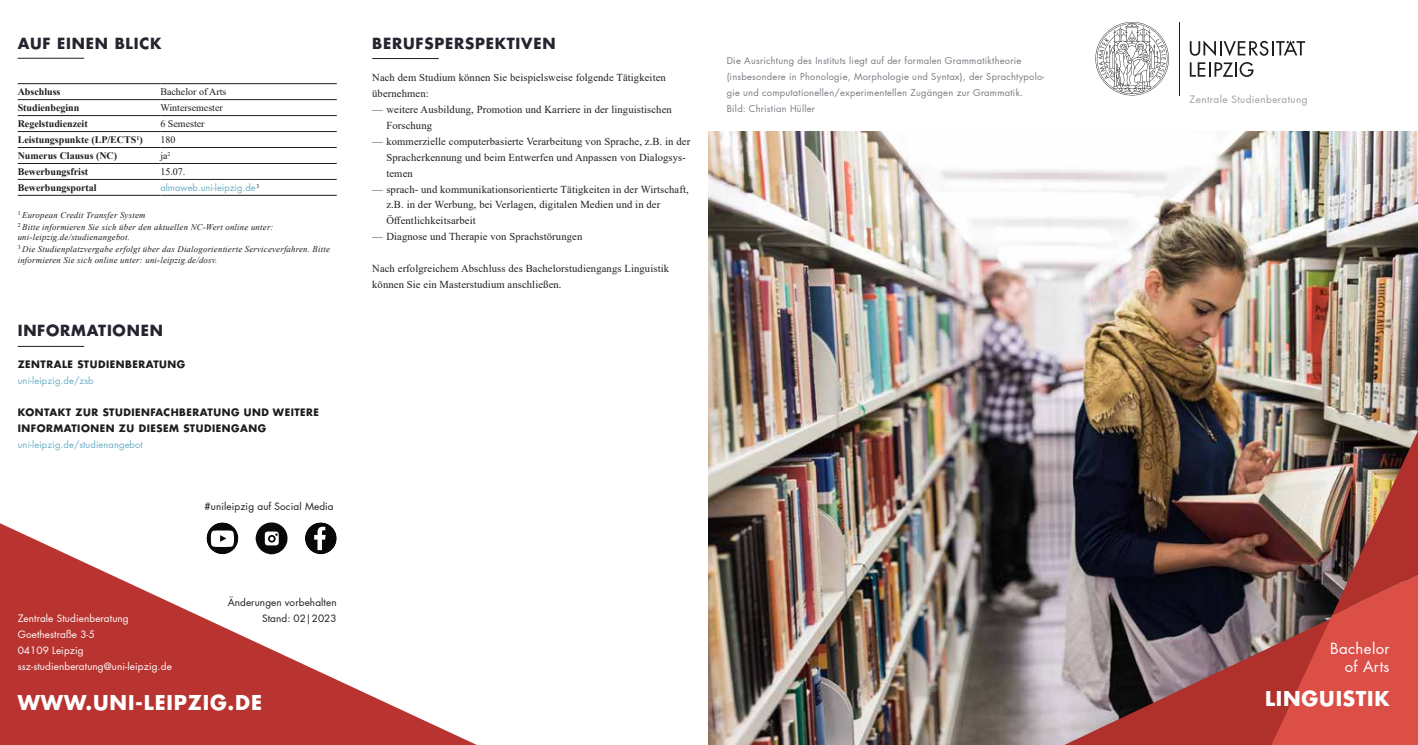
<style>
.page{position:relative;width:1418px;height:745px;background:#fff}
.page>*{position:absolute;margin:0;border:0;box-sizing:border-box;transform-origin:0 0}
.t1{font:700 20px "Futura LT Pro";letter-spacing:.04em;color:#fff}
.t2{font:700 15px "Futura LT Pro";letter-spacing:.05em;color:#24252f}
.t3{font:15px/17.5px "Futura LT Pro";letter-spacing:.025em;color:#fff;text-align:right}
.t4{font:10.62px/16px "Times New Roman";letter-spacing:.01em;color:#1d1d1b}
.t5{font:700 10px "Times New Roman";color:#1d1d1b}
.t6{font:700 10px/16px "Futura LT Pro";letter-spacing:.05em;color:#1d1d1b}
.t7{font:10px/16px "Futura LT Pro";letter-spacing:.01em;color:#fff}
.t8{font:10px/16px "Futura LT Pro";letter-spacing:.01em;color:#1d1d1b;text-align:right}
.t9{font:10px "Times New Roman";color:#1d1d1b}
.t10{font:10px "Futura LT Pro";letter-spacing:.04em;color:#9d9d9d}
.t11{font:9.38px/16px "Futura LT Pro";letter-spacing:.025em;color:#7d7a83}
.t12{font:9.38px "Futura LT Pro";letter-spacing:.01em;color:#6bafc7}
.t13{font:italic 8.75px/12px "Times New Roman";letter-spacing:.025em;color:#1d1d1b}
</style>
<div class="page">
<img style="left:709px;top:131px;width:708px;height:613px">
<svg style="left:1064px;top:577px;width:207px;height:167px;background:#7f5558"></svg>
<img style="left:1271px;top:430px;width:146px;height:314px">
<svg style="left:0;top:523px;width:475px;height:221px;fill:#b93431"></svg>
<svg style="left:1189px;top:40px;width:115px;height:16px"></svg>
<svg style="left:1189px;top:62px;width:64px;height:15px"></svg>
<hr style="left:1179px;top:22px;width:1px;height:73px;background:#1d1d1b">
<svg style="left:1095px;top:22px;width:73px;height:73px"></svg>
<hr style="left:372px;top:58px;width:66px;height:1px;background:#1d1d1b">
<hr style="left:18px;top:58px;width:66px;height:1px;background:#1d1d1b">
<svg style="left:18px;top:100px;width:319px;height:79px"></svg>
<hr style="left:18px;top:115px;width:142px;height:1px;background:#1d1d1b">
<hr style="left:160px;top:115px;width:177px;height:1px;background:#1d1d1b">
<hr style="left:18px;top:131px;width:142px;height:1px;background:#1d1d1b">
<hr style="left:160px;top:131px;width:177px;height:1px;background:#1d1d1b">
<hr style="left:18px;top:147px;width:142px;height:1px;background:#1d1d1b">
<hr style="left:160px;top:147px;width:177px;height:1px;background:#1d1d1b">
<hr style="left:18px;top:163px;width:142px;height:1px;background:#1d1d1b">
<hr style="left:160px;top:163px;width:177px;height:1px;background:#1d1d1b">
<hr style="left:18px;top:195px;width:142px;height:1px;background:#1d1d1b">
<hr style="left:160px;top:195px;width:177px;height:1px;background:#1d1d1b">
<hr style="left:18px;top:99px;width:142px;height:1px;background:#1d1d1b">
<hr style="left:160px;top:99px;width:177px;height:1px;background:#1d1d1b">
<hr style="left:18px;top:179px;width:142px;height:1px;background:#1d1d1b">
<hr style="left:160px;top:179px;width:177px;height:1px;background:#1d1d1b">
<hr style="left:18px;top:83px;width:142px;height:1px;background:#1d1d1b">
<hr style="left:160px;top:83px;width:177px;height:1px;background:#1d1d1b">
<hr style="left:18px;top:346px;width:66px;height:1px;background:#1d1d1b">
<div style="left:305px;top:522px;width:32px;height:32px;background:#080808;border-radius:50%"></div>
<svg style="left:314px;top:526px;width:11px;height:23px"></svg>
<div style="left:256px;top:522px;width:31px;height:32px;background:#080808;border-radius:50%"></div>
<div style="left:265px;top:531px;width:14px;height:14px;background:#fff;border-radius:3px"></div>
<svg style="left:268px;top:533px;width:10px;height:9px"></svg>
<div style="left:206px;top:522px;width:32px;height:32px;background:#080808;border-radius:50%"></div>
<svg style="left:210px;top:530px;width:24px;height:17px"></svg>
<h2 class="t2" style="left:18px;top:32px;width:145px">AUF EINEN BLICK</h2>
<p class="t5" style="left:18px;top:84px;width:44px">Abschluss</p>
<p class="t9" style="left:160px;top:85px;width:68px">Bachelor of Arts</p>
<p class="t5" style="left:18px;top:100px;width:63px">Studienbeginn</p>
<p class="t9" style="left:160px;top:101px;width:64px">Wintersemester</p>
<p class="t5" style="left:18px;top:116px;width:71px">Regelstudienzeit</p>
<p class="t9" style="left:160px;top:116px;width:46px">6 Semester</p>
<p class="t5" style="left:18px;top:132px;width:126px">Leistungspunkte (LP/ECTS<sup>1</sup>)</p>
<p class="t9" style="left:160px;top:132px;width:16px">180</p>
<p class="t5" style="left:18px;top:148px;width:101px">Numerus Clausus (NC)</p>
<p class="t9" style="left:160px;top:148px;width:12px">ja<sup>2</sup></p>
<p class="t5" style="left:18px;top:164px;width:72px">Bewerbungsfrist</p>
<p class="t9" style="left:160px;top:164px;width:26px">15.07.</p>
<p class="t5" style="left:18px;top:180px;width:80px">Bewerbungsportal</p>
<p class="t12" style="left:160px;top:181px;width:100px">almaweb.uni-leipzig.de<sup>3</sup></p>
<p class="t13" style="left:18px;top:209px;width:257px"><sup>1</sup> European Credit Transfer System<br><sup>2</sup> Bitte informieren Sie sich über den aktuellen NC-Wert online unter:</p>
<p class="t13" style="left:18px;top:231px;width:314px">uni-leipzig.de/studienangebot.<br><sup>3</sup> Die Studienplatzvergabe erfolgt über das Dialogorientierte Serviceverfahren. Bitte</p>
<p class="t13" style="left:18px;top:254px;width:201px">informieren Sie sich online unter: uni-leipzig.de/dosv.</p>
<h2 class="t2" style="left:18px;top:319px;width:147px">INFORMATIONEN</h2>
<p class="t6" style="left:18px;top:356px;width:169px">ZENTRALE STUDIENBERATUNG</p>
<p class="t12" style="left:18px;top:374px;width:77px">uni-leipzig.de/zsb</p>
<p class="t6" style="left:18px;top:403px;width:303px">KONTAKT ZUR STUDIENFACHBERATUNG UND WEITERE<br>INFORMATIONEN ZU DIESEM STUDIENGANG</p>
<p class="t12" style="left:18px;top:437px;width:126px">uni-leipzig.de/studienangebot</p>
<p class="t7" style="left:18px;top:610px;width:156px">Zentrale Studienberatung<br>Goethestraße 3-5<br>04109 Leipzig ssz-studienberatung@uni-leipzig.de</p>
<p class="t8" style="left:204px;top:498px;width:131px">#unileipzig auf Social Media</p>
<p class="t8" style="left:228px;top:594px;width:110px">Änderungen vorbehalten<br>Stand: 02|2023</p>
<h1 class="t1" style="left:18px;top:686px;width:246px">WWW.UNI-LEIPZIG.DE</h1>
<h2 class="t2" style="left:372px;top:32px;width:185px">BERUFSPERSPEKTIVEN</h2>
<p class="t4" style="left:372px;top:69px;width:295px">Nach dem Studium können Sie beispielsweise folgende Tätigkeiten übernehmen:</p>
<p class="t4" style="left:386px;top:101px;width:287px;text-indent:-14px">— weitere Ausbildung, Promotion und Karriere in der linguistischen<br>Forschung</p>
<p class="t4" style="left:386px;top:133px;width:305px;text-indent:-14px">— kommerzielle computerbasierte Verarbeitung von Sprache, z.B. in der<br>Spracherkennung und beim Entwerfen und Anpassen von Dialogsys&shy;temen</p>
<p class="t4" style="left:386px;top:180px;width:304px;text-indent:-14px">— sprach- und kommunikationsorientierte Tätigkeiten in der Wirtschaft, z.B. in der Werbung, bei Verlagen, digitalen Medien und in der<br>Öffentlichkeitsarbeit</p>
<p class="t4" style="left:372px;top:228px;width:212px">— Diagnose und Therapie von Sprachstörungen</p>
<p class="t4" style="left:372px;top:260px;width:298px">Nach erfolgreichem Abschluss des Bachelorstudiengangs Linguistik können Sie ein Masterstudium anschließen.</p>
<p class="t11" style="left:726px;top:52px;width:319px">Die Ausrichtung des Instituts liegt auf der formalen Grammatiktheorie (insbesondere in Phonologie, Morphologie und Syntax), der Sprachtypolo&shy;gie und computationellen/experimentellen Zugängen zur Grammatik.<br>Bild: Christian Hüller</p>
<p class="t10" style="left:1189px;top:92px;width:119px">Zentrale Studienberatung</p>
<h2 class="t3" style="left:1329px;top:639px;width:61px">Bachelor of Arts</h2>
<h1 class="t1" style="left:1265px;top:682px;width:126px">LINGUISTIK</h1>
</div>
